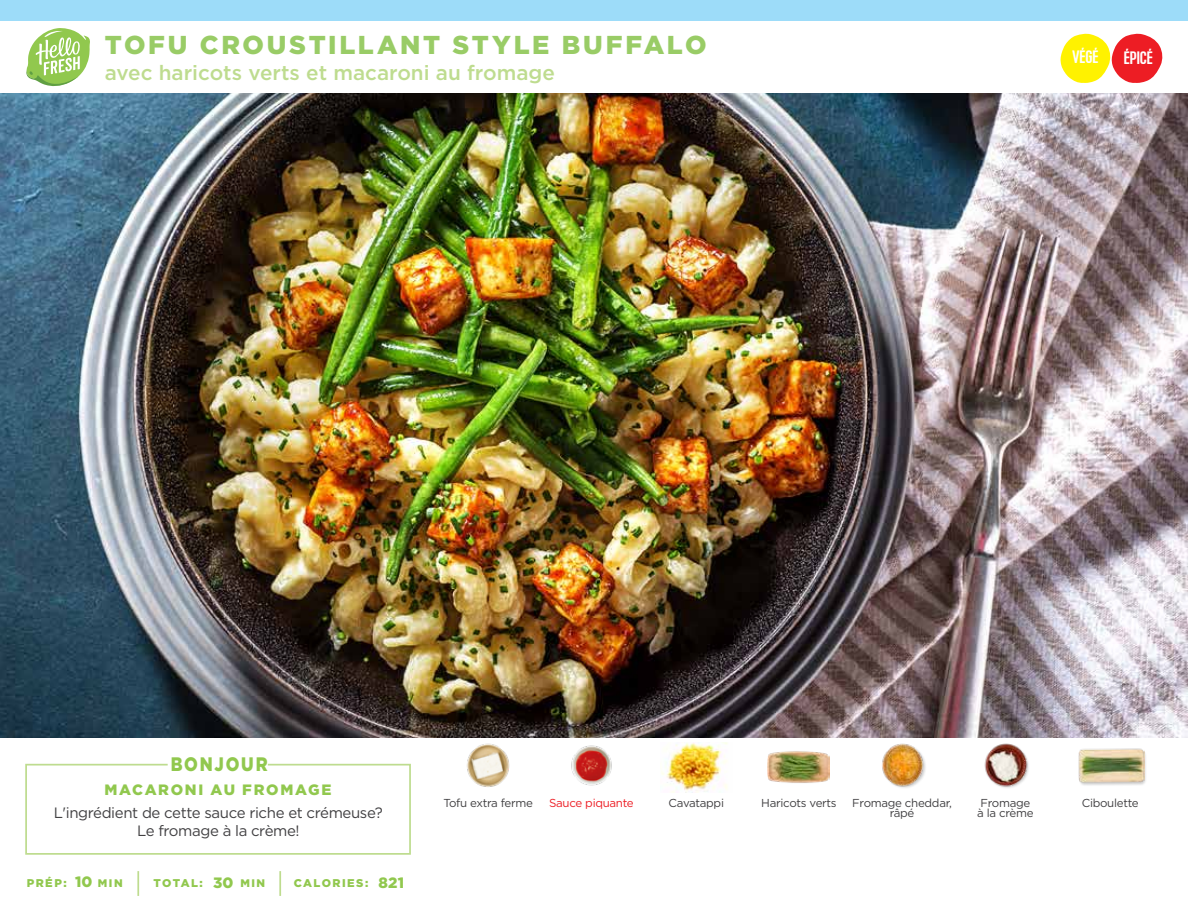
<style>
.page{position:relative;width:1188px;height:918px;background:#fff}
.page>*{position:absolute;margin:0;border:0;box-sizing:border-box;transform-origin:0 0}
.t1{font:900 25.8px "Gotham";letter-spacing:.105em;color:#9c6}
.t2{font:500 20.7px "Gotham";color:#bedc8f}
.t3{font:900 19.5px "Gotham";letter-spacing:.11em;color:#91c84e;scale:.85 1}
.t4{font:18px "Kapra";letter-spacing:-.01em;color:#fff;scale:1.1 1}
.t5{font:15px/18px "Gotham";letter-spacing:-.025em;color:#414042;text-align:center}
.t6{font:900 15px "Gotham";letter-spacing:.105em;color:#91c84e}
.t7{font:11.55px/10.5px "Gotham";letter-spacing:-.025em;color:#414042;text-align:center}
.t8{font:11.55px "Gotham";letter-spacing:-.025em;color:#ed1d24}
.t9{font:900 11.25px "Gotham";letter-spacing:.125em;color:#91c84e}
.t10{font:900 10.95px "Gotham";letter-spacing:.135em;color:#91c84e}
</style>
<div class="page">
<img style="left:0;top:93px;width:1188px;height:644px">
<svg style="left:25px;top:763px;width:386px;height:92px"></svg>
<img style="left:467px;top:743px;width:43px;height:44px">
<img style="left:661px;top:742px;width:67px;height:50px">
<img style="left:768px;top:751px;width:61px;height:32px">
<hr style="left:137px;top:871px;width:2px;height:25px;background:#bedc8f">
<hr style="left:279px;top:871px;width:2px;height:25px;background:#bedc8f">
<svg style="left:1060px;top:33px;width:103px;height:50px"></svg>
<img style="left:571px;top:745px;width:41px;height:41px">
<img style="left:882px;top:743px;width:44px;height:45px">
<div style="left:1079px;top:749px;width:68px;height:38px;background:#000;opacity:.2"></div>
<img style="left:1078px;top:748px;width:66px;height:39px">
<img style="left:984px;top:743px;width:45px;height:45px">
<div style="left:0;top:0;width:1188px;height:21px;background:#9ddcf9"></div>
<svg style="left:26px;top:28px;width:64px;height:59px"></svg>
<h1 class="t1" style="left:105px;top:30px;width:603px">TOFU CROUSTILLANT STYLE BUFFALO</h1>
<h2 class="t2" style="left:105px;top:59px;width:452px">avec haricots verts et macaroni au fromage</h2>
<h3 class="t4" style="left:1072px;top:47px;width:26px">VÉGÉ</h3>
<h3 class="t4" style="left:1124px;top:48px;width:28px">ÉPICÉ</h3>
<h3 class="t3" style="left:171px;top:752px;width:116px">BONJOUR</h3>
<p class="t6" style="left:104px;top:781px;width:229px">MACARONI AU FROMAGE</p>
<p class="t5" style="left:54px;top:803px;width:331px">L'ingrédient de cette sauce riche et crémeuse?<br>Le fromage à la crème!</p>
<p class="t6" style="left:75px;top:873px;width:19px">10</p>
<p class="t6" style="left:213px;top:874px;width:22px">30</p>
<p class="t9" style="left:27px;top:877px;width:41px">PRÉP:</p>
<p class="t10" style="left:98px;top:877px;width:26px">MIN</p>
<p class="t9" style="left:154px;top:877px;width:51px">TOTAL:</p>
<p class="t10" style="left:240px;top:877px;width:26px">MIN</p>
<p class="t9" style="left:294px;top:877px;width:76px">CALORIES:</p>
<p class="t6" style="left:379px;top:874px;width:27px">821</p>
<p class="t7" style="left:443px;top:797px;width:91px">Tofu extra ferme</p>
<p class="t8" style="left:549px;top:795px;width:86px">Sauce piquante</p>
<p class="t7" style="left:669px;top:797px;width:57px">Cavatappi</p>
<p class="t7" style="left:761px;top:797px;width:77px">Haricots verts</p>
<p class="t7" style="left:852px;top:797px;width:101px">Fromage cheddar, râpé</p>
<p class="t7" style="left:977px;top:797px;width:58px;text-align:left">Fromage à la crème</p>
<p class="t7" style="left:1082px;top:797px;width:59px">Ciboulette</p>
</div>
